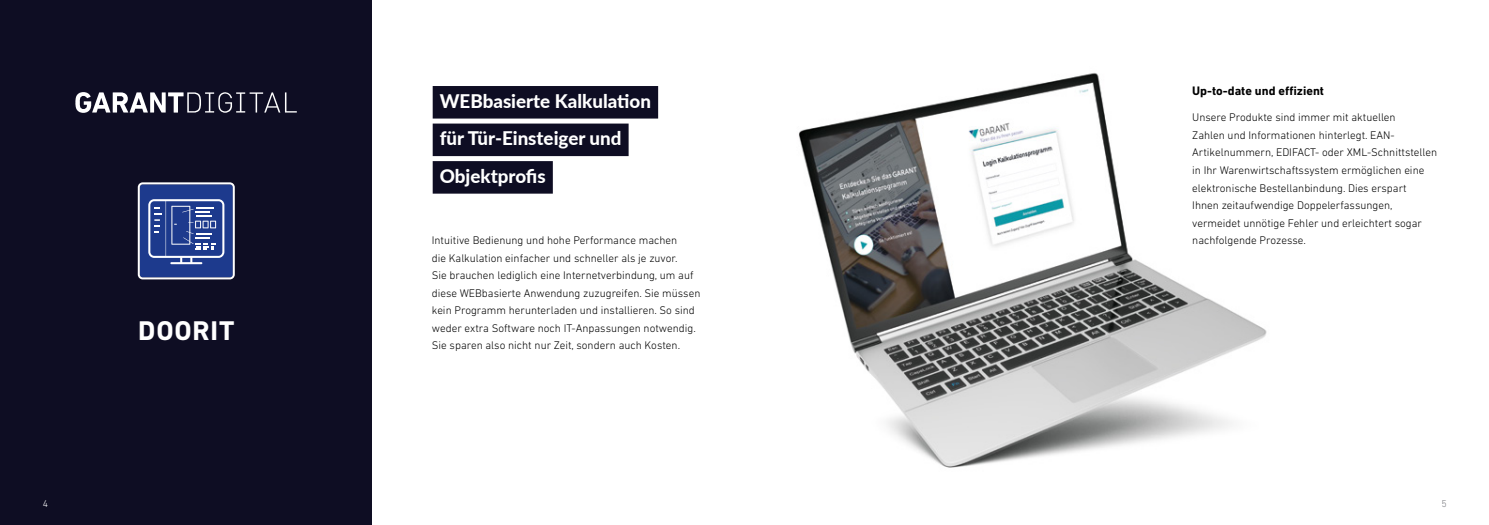
<style>
.page{position:relative;width:1489px;height:525px;background:#fff}
.page>*{position:absolute;margin:0;border:0;box-sizing:border-box;transform-origin:0 0}
.t1{font:700 27.5px "DIN Next LT Pro";letter-spacing:.03em;color:#fff}
.t2{font:800 18.75px/37.5px "Lato";color:#fff}
.t3{font:700 12.5px "DIN Next LT Pro";color:#000}
.t4{font:300 11.25px/17.5px "DIN Next LT Pro";color:#000}
.t5{font:300 10px "DIN Next LT Pro";color:#fff}
.t6{font:300 10px "DIN Next LT Pro";color:#7e7f84}
</style>
<div class="page">
<div style="left:0;top:0;width:372px;height:524px;background:#0e0d23"></div>
<img style="left:799px;top:73px;width:468px;height:395px">
<svg style="left:75px;top:92px;width:222px;height:21px"></svg>
<svg style="left:138px;top:182px;width:96px;height:97px;background:#455c9f"></svg>
<div style="left:432px;top:86px;width:226px;height:32px;background:#0e0d23"></div>
<div style="left:432px;top:123px;width:196px;height:33px;background:#0e0d23"></div>
<div style="left:432px;top:161px;width:121px;height:32px;background:#0e0d23"></div>
<h1 class="t1" style="left:138px;top:315px;width:98px">DOORIT</h1>
<h2 class="t2" style="left:440px;top:81px;width:213px">WEBbasierte Kalkulation für Tür-Einsteiger und<br>Objektprofis</h2>
<p class="t3" style="left:1192px;top:83px;width:133px">Up-to-date und effizient</p>
<p class="t4" style="left:1192px;top:109px;width:246px">Unsere Produkte sind immer mit aktuellen<br>Zahlen und Informationen hinterlegt. EAN-Artikelnummern, EDIFACT- oder XML-Schnittstellen in Ihr Warenwirtschaftssystem ermöglichen eine elektronische Bestellanbindung. Dies erspart<br>Ihnen zeitaufwendige Doppelerfassungen, vermeidet unnötige Fehler und erleichtert sogar</p>
<p class="t4" style="left:432px;top:231px;width:247px">Intuitive Bedienung und hohe Performance machen</p>
<p class="t4" style="left:1192px;top:231px;width:115px">nachfolgende Prozesse.</p>
<p class="t4" style="left:432px;top:249px;width:270px">die Kalkulation einfacher und schneller als je zuvor.<br>Sie brauchen lediglich eine Internetverbindung, um auf diese WEBbasierte Anwendung zuzugreifen. Sie müssen kein Programm herunterladen und installieren. So sind weder extra Software noch IT-Anpassungen notwendig.<br>Sie sparen also nicht nur Zeit, sondern auch Kosten.</p>
<p class="t5" style="left:43px;top:497px;width:7px">4</p>
<p class="t6" style="left:1441px;top:497px;width:7px">5</p>
</div>
